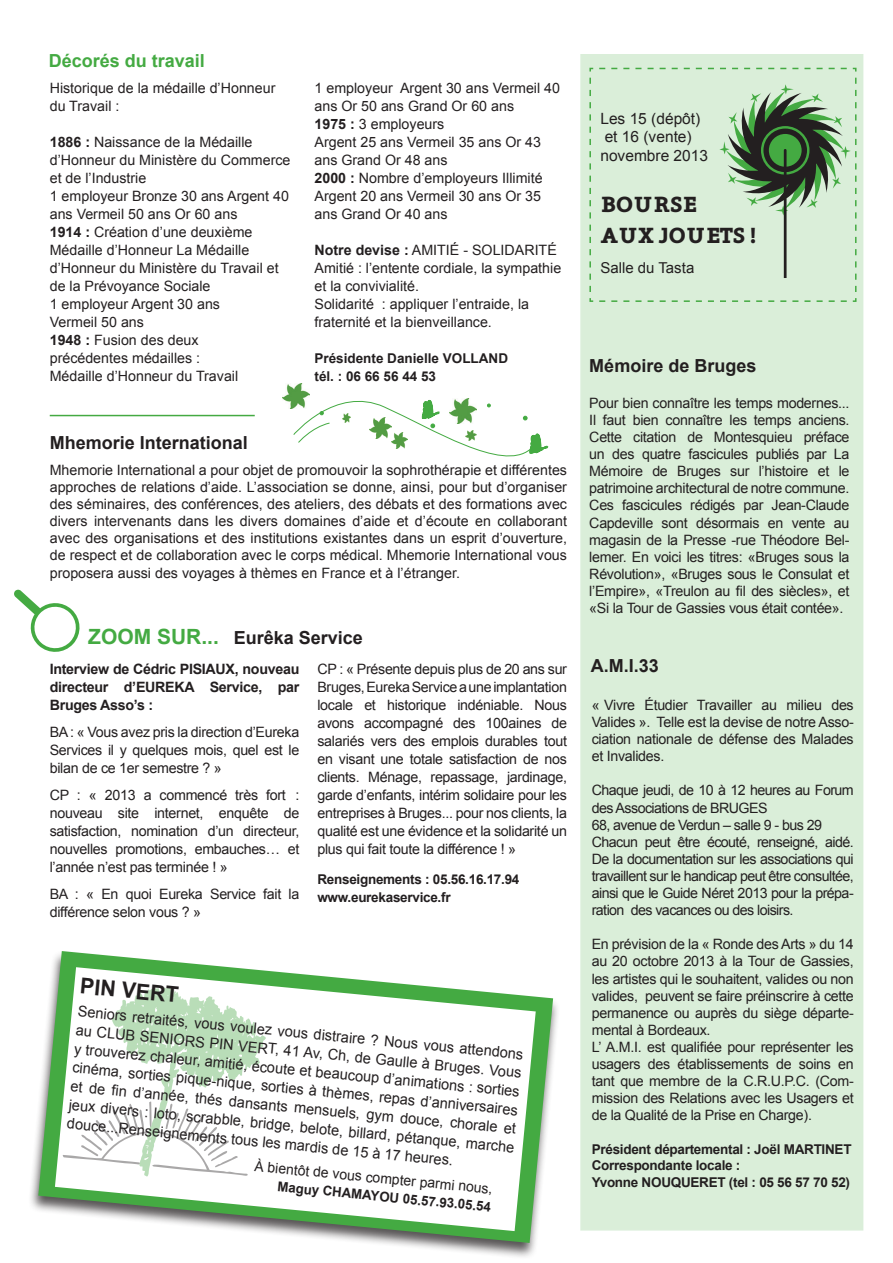
<style>
.page{position:relative;width:893px;height:1263px;background:#fff}
.page>*{position:absolute;margin:0;border:0;box-sizing:border-box;transform-origin:0 0}
.t1{font:700 22.5px/31.3px "Grandesign Neue Serif";color:#231f20}
.t2{font:700 21.9px "Arial";color:#231f20}
.t3{font:700 18px "Arial";color:#231f20}
.t4{font:700 18px "Arial";color:#44aa42}
.t5{font:15.45px/18.6px "Arial";color:#231f20}
.t6{font:15px "Arial";color:#231f20}
.t7{font:14.85px/18.8px "Arial";color:#231f20;text-align:justify}
.t8{font:14.25px/17.1px "Arial";letter-spacing:-.02em;color:#231f20;text-align:justify}
.t9{font:14.25px/18px "Arial";color:#231f20}
.t10{font:14.25px/17.1px "Arial";letter-spacing:-.04em;color:#231f20}
.t11{font:700 14.25px/18px "Arial";letter-spacing:-.02em;color:#231f20;text-align:justify}
.t12{font:700 13.5px/16.6px "Arial";letter-spacing:-.02em;color:#231f20}
.t13{font:700 13.5px/18px "Arial";color:#231f20}
.s1{font-weight:700}
.s2{font-size:21px;color:#44aa42}
</style>
<div class="page">
<div style="left:28px;top:950px;width:532px;height:310px;background:#231f20;opacity:.75"></div>
<svg style="left:38px;top:951px;width:515px;height:292px"></svg>
<div style="left:580px;top:54px;width:283px;height:1176px;background:#daeed9"></div>
<svg style="left:14px;top:589px;width:66px;height:63px"></svg>
<hr style="left:50px;top:415px;width:205px;height:1px;background:#44aa42">
<svg style="left:589px;top:67px;width:268px;height:235px"></svg>
<svg style="left:55px;top:967px;width:481px;height:264px"></svg>
<svg style="left:63px;top:987px;width:203px;height:189px"></svg>
<img style="left:283px;top:384px;width:19px;height:25px">
<svg style="left:293px;top:385px;width:256px;height:72px"></svg>
<p class="t4" style="left:49px;top:49px;width:158px">Décorés du travail</p>
<p class="t9" style="left:50px;top:79px;width:227px">Historique de la médaille d’Honneur du Travail :</p>
<p class="t9" style="left:50px;top:133px;width:242px"><span class="s1">1886 :</span> Naissance de la Médaille d’Honneur du Ministère du Commerce et de l’Industrie<br>1 employeur Bronze 30 ans Argent 40 ans Vermeil 50 ans Or 60 ans<br><span class="s1">1914 :</span> Création d’une deuxième<br>Médaille d’Honneur La Médaille d’Honneur du Ministère du Travail et de la Prévoyance Sociale<br>1 employeur Argent 30 ans<br>Vermeil 50 ans<br><span class="s1">1948 :</span> Fusion des deux<br>précédentes médailles :<br>Médaille d’Honneur du Travail</p>
<p class="t9" style="left:314px;top:79px;width:247px">1 employeur Argent 30 ans Vermeil 40 ans Or 50 ans Grand Or 60 ans<br><span class="s1">1975 :</span> 3 employeurs<br>Argent 25 ans Vermeil 35 ans Or 43 ans Grand Or 48 ans<br><span class="s1">2000 :</span> Nombre d’employeurs Illimité<br>Argent 20 ans Vermeil 30 ans Or 35 ans Grand Or 40 ans</p>
<p class="t9" style="left:314px;top:241px;width:248px"><span class="s1">Notre devise :</span> AMITIÉ - SOLIDARITÉ Amitié : l’entente cordiale, la sympathie et la convivialité.<br>Solidarité : appliquer l’entraide, la fraternité et la bienveillance.</p>
<p class="t13" style="left:315px;top:349px;width:195px">Présidente Danielle VOLLAND tél. : 06 66 56 44 53</p>
<p class="t3" style="left:50px;top:430px;width:200px">Mhemorie International</p>
<p class="t8" style="left:50px;top:462px;width:519px">Mhemorie International a pour objet de promouvoir la sophrothérapie et différentes approches de relations d’aide. L’association se donne, ainsi, pour but d’organiser des séminaires, des conférences, des ateliers, des débats et des formations avec divers intervenants dans les divers domaines d’aide et d’écoute en collaborant avec des organisations et des institutions existantes dans un esprit d’ouverture, de respect et de collaboration avec le corps médical. Mhemorie International vous proposera aussi des voyages à thèmes en France et à l’étranger.</p>
<p class="t3" style="left:88px;top:625px;width:276px"><span class="s2">ZOOM SUR...</span> Eurêka Service</p>
<p class="t11" style="left:50px;top:660px;width:251px">Interview de Cédric PISIAUX, nouveau directeur d’EUREKA Service, par Bruges Asso’s :</p>
<p class="t8" style="left:50px;top:723px;width:251px;line-height:18px">BA : « Vous avez pris la direction d’Eureka Services il y quelques mois, quel est le bilan de ce 1er semestre ? »</p>
<p class="t8" style="left:50px;top:786px;width:251px;line-height:18px">CP : « 2013 a commencé très fort : nouveau site internet, enquête de satisfaction, nomination d’un directeur, nouvelles promotions, embauches… et l’année n’est pas terminée ! »</p>
<p class="t8" style="left:50px;top:885px;width:251px;line-height:18px">BA : « En quoi Eureka Service fait la différence selon vous ? »</p>
<p class="t8" style="left:317px;top:660px;width:251px;line-height:18px">CP : « Présente depuis plus de 20 ans sur Bruges, Eureka Service a une implantation locale et historique indéniable. Nous avons accompagné des 100aines de salariés vers des emplois durables tout en visant une totale satisfaction de nos clients. Ménage, repassage, jardinage, garde d’enfants, intérim solidaire pour les entreprises à Bruges... pour nos clients, la qualité est une évidence et la solidarité un plus qui fait toute la différence ! »</p>
<p class="t12" style="left:317px;top:870px;width:204px;line-height:18px">Renseignements : 05.56.16.17.94 www.eurekaservice.fr</p>
<h2 class="t2" style="left:82px;top:971px;width:100px;rotate:5deg">PIN VERT</h2>
<p class="t7" style="left:79px;top:1000px;width:450px;rotate:6deg">Seniors retraités, vous voulez vous distraire ? Nous vous attendons au CLUB SENIORS PIN VERT, 41 Av, Ch, de Gaulle à Bruges. Vous y trouverez chaleur, amitié, écoute et beaucoup d’animations : sorties cinéma, sorties pique-nique, sorties à thèmes, repas d’anniversaires et de fi n d’année, thés dansants mensuels, gym douce, chorale et jeux divers : loto, scrabble, bridge, belote, billard, pétanque, marche douce...Renseignements tous les mardis de 15 à 17 heures.</p>
<p class="t8" style="left:255px;top:1158px;width:241px;rotate:5deg">À bientôt de vous compter parmi nous,</p>
<p class="t12" style="left:279px;top:1177px;width:216px;rotate:6deg">Maguy CHAMAYOU 05.57.93.05.54</p>
<p class="t5" style="left:600px;top:109px;width:109px">Les 15 (dépôt) et 16 (vente) novembre 2013</p>
<h1 class="t1" style="left:600px;top:189px;width:157px">BOURSE<br>AUX JOUETS !</h1>
<p class="t6" style="left:600px;top:258px;width:95px">Salle du Tasta</p>
<p class="t3" style="left:589px;top:353px;width:169px">Mémoire de Bruges</p>
<p class="t8" style="left:589px;top:394px;width:262px">Pour bien connaître les temps modernes...<br>Il faut bien connaître les temps anciens.<br>Cette citation de Montesquieu préface un des quatre fascicules publiés par La Mémoire de Bruges sur l’histoire et le patrimoine architectural de notre commune.<br>Ces fascicules rédigés par Jean-Claude Capdeville sont désormais en vente au magasin de la Presse -rue Théodore Bel&shy;lemer. En voici les titres: «Bruges sous la Révolution», «Bruges sous le Consulat et l’Empire», «Treulon au fil des siècles», et «Si la Tour de Gassies vous était contée».</p>
<p class="t3" style="left:591px;top:654px;width:70px">A.M.I.33</p>
<p class="t8" style="left:592px;top:696px;width:263px">« Vivre Étudier Travailler au milieu des Valides ». Telle est la devise de notre Asso&shy;ciation nationale de défense des Malades et Invalides.</p>
<p class="t10" style="left:592px;top:782px;width:264px">Chaque jeudi, de 10 à 12 heures au Forum des Associations de BRUGES<br>68, avenue de Verdun – salle 9 - bus 29<br>Chacun peut être écouté, renseigné, aidé.<br>De la documentation sur les associations qui travaillent sur le handicap peut être consultée, ainsi que le Guide Néret 2013 pour la prépa&shy;ration des vacances ou des loisirs.</p>
<p class="t8" style="left:592px;top:936px;width:264px;text-align:left">En prévision de la « Ronde des Arts » du 14 au 20 octobre 2013 à la Tour de Gassies, les artistes qui le souhaitent, valides ou non valides, peuvent se faire préinscrire à cette permanence ou auprès du siège départe&shy;mental à Bordeaux.<br>L’ A.M.I. est qualifiée pour représenter les usagers des établissements de soins en tant que membre de la C.R.U.P.C. (Com&shy;mission des Relations avec les Usagers et de la Qualité de la Prise en Charge).</p>
<p class="t12" style="left:592px;top:1141px;width:261px">Président départemental : Joël MARTINET<br>Correspondante locale :<br>Yvonne NOUQUERET (tel : 05 56 57 70 52)</p>
</div>
